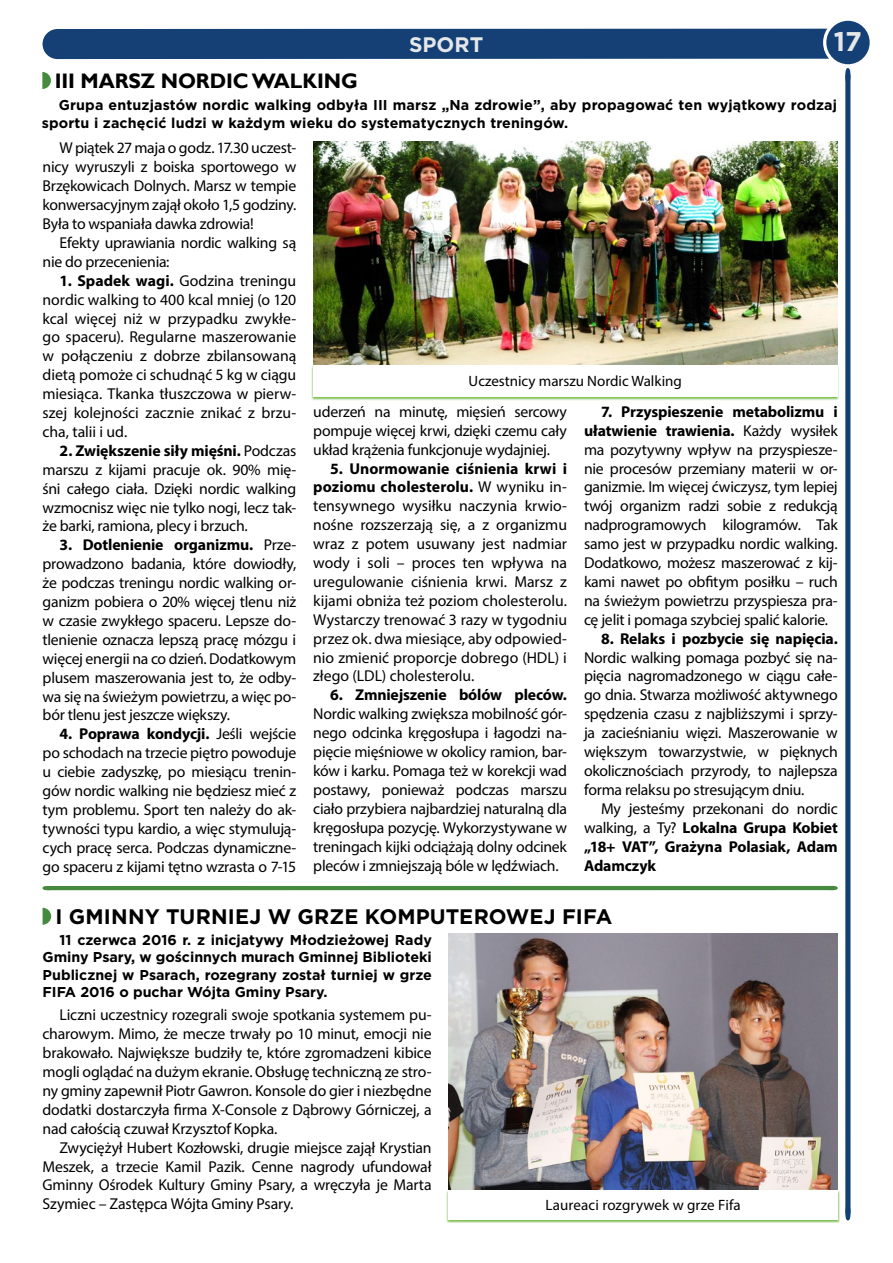
<style>
.page{position:relative;width:893px;height:1263px;background:#fff}
.page>*{position:absolute;margin:0;border:0;box-sizing:border-box;transform-origin:0 0}
.t1{font:700 27px "Gotham";color:#e6e7e8}
.t2{font:700 21px "Gotham";letter-spacing:.005em;color:#000}
.t3{font:700 21px "Gill Sans";letter-spacing:-.005em;color:#000}
.t4{font:700 21px "Gotham";color:#e6e7e8}
.t5{font:15.75px/18.9px "Myriad Pro";letter-spacing:-.015em;color:#000;text-align:justify}
.t6{font:700 15.75px/18.9px "Myriad Pro";letter-spacing:-.01em;color:#000;text-align:justify}
.t7{font:15px "Myriad Pro";color:#000}
.t8{font:700 14.25px/17.2px "Gotham";color:#000;text-align:justify}
.s1{font-weight:700}
.s2{font-weight:400}
</style>
<div class="page">
<div style="left:61px;top:29px;width:768px;height:30px;background:#144075"></div>
<div style="left:43px;top:29px;width:29px;height:30px;background:#144075;border-radius:50%"></div>
<div style="left:823px;top:18px;width:50px;height:49px;border:7px solid #fff;border-radius:50%"></div>
<div style="left:826px;top:21px;width:44px;height:43px;background:#144075;border-radius:50%"></div>
<svg style="left:845px;top:68px;width:5px;height:1152px;background:#234e7f"></svg>
<hr style="left:43px;top:886px;width:795px;height:4px;background:#468a40">
<svg style="left:43px;top:908px;width:8px;height:17px"></svg>
<img style="left:449px;top:934px;width:389px;height:255px">
<div style="left:447px;top:1190px;width:393px;height:33px;background:#56aa1e;opacity:.75"></div>
<div style="left:449px;top:1189px;width:389px;height:30px;background:#fff"></div>
<svg style="left:42px;top:72px;width:9px;height:17px"></svg>
<img style="left:313px;top:142px;width:524px;height:223px">
<div style="left:311px;top:365px;width:528px;height:35px;background:#56aa1e;opacity:.75"></div>
<div style="left:313px;top:365px;width:524px;height:31px;background:#fff"></div>
<h2 class="t4" style="left:409px;top:31px;width:44px">SPORT</h2>
<h1 class="t1" style="left:834px;top:24px;width:30px">17</h1>
<h2 class="t3" style="left:55px;top:69px;width:138px">III MARSZ NORDIC</h2>
<h2 class="t3" style="left:252px;top:69px;width:79px">WALKING</h2>
<p class="t8" style="left:42px;top:97px;width:797px;text-indent:17px">Grupa entuzjastów nordic walking odbyła III marsz „Na zdrowie”, aby propagować ten wyjątkowy rodzaj sportu i zachęcić ludzi w każdym wieku do systematycznych treningów.</p>
<p class="t5" style="left:43px;top:138px;width:255px;text-indent:17px">W piątek 27 maja o godz. 17.30 uczest&shy;nicy wyruszyli z boiska sportowego w Brzękowicach Dolnych. Marsz w tempie konwersacyjnym zajął około 1,5 godziny.<br>Była to wspaniała dawka zdrowia!</p>
<p class="t5" style="left:43px;top:233px;width:255px;text-indent:17px">Efekty uprawiania nordic walking są nie do przecenienia:</p>
<p class="t5" style="left:43px;top:271px;width:255px;text-indent:17px"><span class="s1">1. Spadek wagi.</span> Godzina treningu nordic walking to 400 kcal mniej (o 120 kcal więcej niż w przypadku zwykłe&shy;go spaceru). Regularne maszerowanie w połączeniu z dobrze zbilansowaną dietą pomoże ci schudnąć 5 kg w ciągu miesiąca. Tkanka tłuszczowa w pierw&shy;szej kolejności zacznie znikać z brzu&shy;cha, talii i ud.</p>
<p class="t5" style="left:43px;top:441px;width:255px;text-indent:17px"><span class="s1">2. Zwiększenie siły mięśni.</span> Podczas marszu z kijami pracuje ok. 90% mię&shy;śni całego ciała. Dzięki nordic walking wzmocnisz więc nie tylko nogi, lecz tak&shy;że barki, ramiona, plecy i brzuch.</p>
<p class="t5" style="left:43px;top:535px;width:255px;text-indent:17px"><span class="s1">3. Dotlenienie organizmu.</span> Prze&shy;prowadzono badania, które dowiodły, że podczas treningu nordic walking or&shy;ganizm pobiera o 20% więcej tlenu niż w czasie zwykłego spaceru. Lepsze do&shy;tlenienie oznacza lepszą pracę mózgu i więcej energii na co dzień. Dodatkowym plusem maszerowania jest to, że odby&shy;wa się na świeżym powietrzu, a więc po&shy;bór tlenu jest jeszcze większy.</p>
<p class="t5" style="left:43px;top:724px;width:255px;text-indent:17px"><span class="s1">4. Poprawa kondycji.</span> Jeśli wejście po schodach na trzecie piętro powoduje u ciebie zadyszkę, po miesiącu trenin&shy;gów nordic walking nie będziesz mieć z tym problemu. Sport ten należy do ak&shy;tywności typu kardio, a więc stymulują&shy;cych pracę serca. Podczas dynamiczne&shy;go spaceru z kijami tętno wzrasta o 7-15</p>
<p class="t7" style="left:469px;top:372px;width:215px">Uczestnicy marszu Nordic Walking</p>
<p class="t5" style="left:313px;top:402px;width:255px">uderzeń na minutę, mięsień sercowy pompuje więcej krwi, dzięki czemu cały układ krążenia funkcjonuje wydajniej.</p>
<p class="t5" style="left:313px;top:459px;width:255px;text-indent:17px"><span class="s1">5. Unormowanie ciśnienia krwi i poziomu cholesterolu.</span> W wyniku in&shy;tensywnego wysiłku naczynia krwio&shy;nośne rozszerzają się, a z organizmu wraz z potem usuwany jest nadmiar wody i soli – proces ten wpływa na uregulowanie ciśnienia krwi. Marsz z kijami obniża też poziom cholesterolu.<br>Wystarczy trenować 3 razy w tygodniu przez ok. dwa miesiące, aby odpowied&shy;nio zmienić proporcje dobrego (HDL) i złego (LDL) cholesterolu.</p>
<p class="t6" style="left:330px;top:685px;width:238px">6. Zmniejszenie bólów pleców.</p>
<p class="t5" style="left:313px;top:704px;width:255px">Nordic walking zwiększa mobilność gór&shy;nego odcinka kręgosłupa i łagodzi na&shy;pięcie mięśniowe w okolicy ramion, bar&shy;ków i karku. Pomaga też w korekcji wad postawy, ponieważ podczas marszu ciało przybiera najbardziej naturalną dla kręgosłupa pozycję. Wykorzystywane w treningach kijki odciążają dolny odcinek pleców i zmniejszają bóle w lędźwiach.</p>
<p class="t5" style="left:584px;top:402px;width:255px;text-indent:17px"><span class="s1">7. Przyspieszenie metabolizmu i ułatwienie trawienia.</span> Każdy wysiłek ma pozytywny wpływ na przyspiesze&shy;nie procesów przemiany materii w or&shy;ganizmie. Im więcej ćwiczysz, tym lepiej twój organizm radzi sobie z redukcją nadprogramowych kilogramów. Tak samo jest w przypadku nordic walking.<br>Dodatkowo, możesz maszerować z kij&shy;kami nawet po obfitym posiłku – ruch na świeżym powietrzu przyspiesza pra&shy;cę jelit i pomaga szybciej spalić kalorie.</p>
<p class="t6" style="left:601px;top:628px;width:238px">8. Relaks i pozbycie się napięcia.</p>
<p class="t5" style="left:584px;top:648px;width:255px">Nordic walking pomaga pozbyć się na&shy;pięcia nagromadzonego w ciągu całe&shy;go dnia. Stwarza możliwość aktywnego spędzenia czasu z najbliższymi i sprzy&shy;ja zacieśnianiu więzi. Maszerowanie w większym towarzystwie, w pięknych okolicznościach przyrody, to najlepsza forma relaksu po stresującym dniu.</p>
<p class="t6" style="left:584px;top:798px;width:255px;text-indent:17px"><span class="s2">My jesteśmy przekonani do nordic walking, a Ty?</span> Lokalna Grupa Kobiet „18+ VAT”, Grażyna Polasiak, Adam Adamczyk</p>
<h2 class="t2" style="left:55px;top:903px;width:62px">I Gminn</h2>
<h2 class="t2" style="left:145px;top:903px;width:468px">y Turni ej w grze komputerowej FIFA</h2>
<p class="t8" style="left:43px;top:931px;width:391px;text-indent:17px">11 czerwca 2016 r. z inicjatywy M łodzieżowej Rady Gminy Psary, w gościnnych murach Gminnej Biblioteki Publicznej w Psarach, rozegrany został turniej w grze FIFA 2016 o puchar Wójta Gminy Psary.</p>
<p class="t5" style="left:43px;top:1005px;width:391px;text-indent:17px">Liczni uczestnicy rozegrali swoje spotkania systemem pu&shy;charowym. Mimo, że mecze trwały po 10 minut, emocji nie brakowało. Największe budziły te, które zgromadzeni kibice mogli oglądać na dużym ekranie. Obsługę techniczną ze stro&shy;ny gminy zapewnił Piotr Gawron. Konsole do gier i niezbędne dodatki dostarczyła firma X-Console z Dąbrowy Górniczej, a nad całością czuwał Krzysztof Kopka.</p>
<p class="t5" style="left:43px;top:1138px;width:391px;text-indent:17px">Zwyciężył Hubert Kozłowski, drugie miejsce zajął Krystian Meszek, a trzecie Kamil Pazik. Cenne nagrody ufundował Gminny Ośrodek Kultury Gminy Psary, a wręczyła je Marta Szymiec – Zastępca Wójta Gminy Psary.</p>
<p class="t7" style="left:546px;top:1196px;width:197px">Laureaci rozgrywek w grze Fifa</p>
</div>
